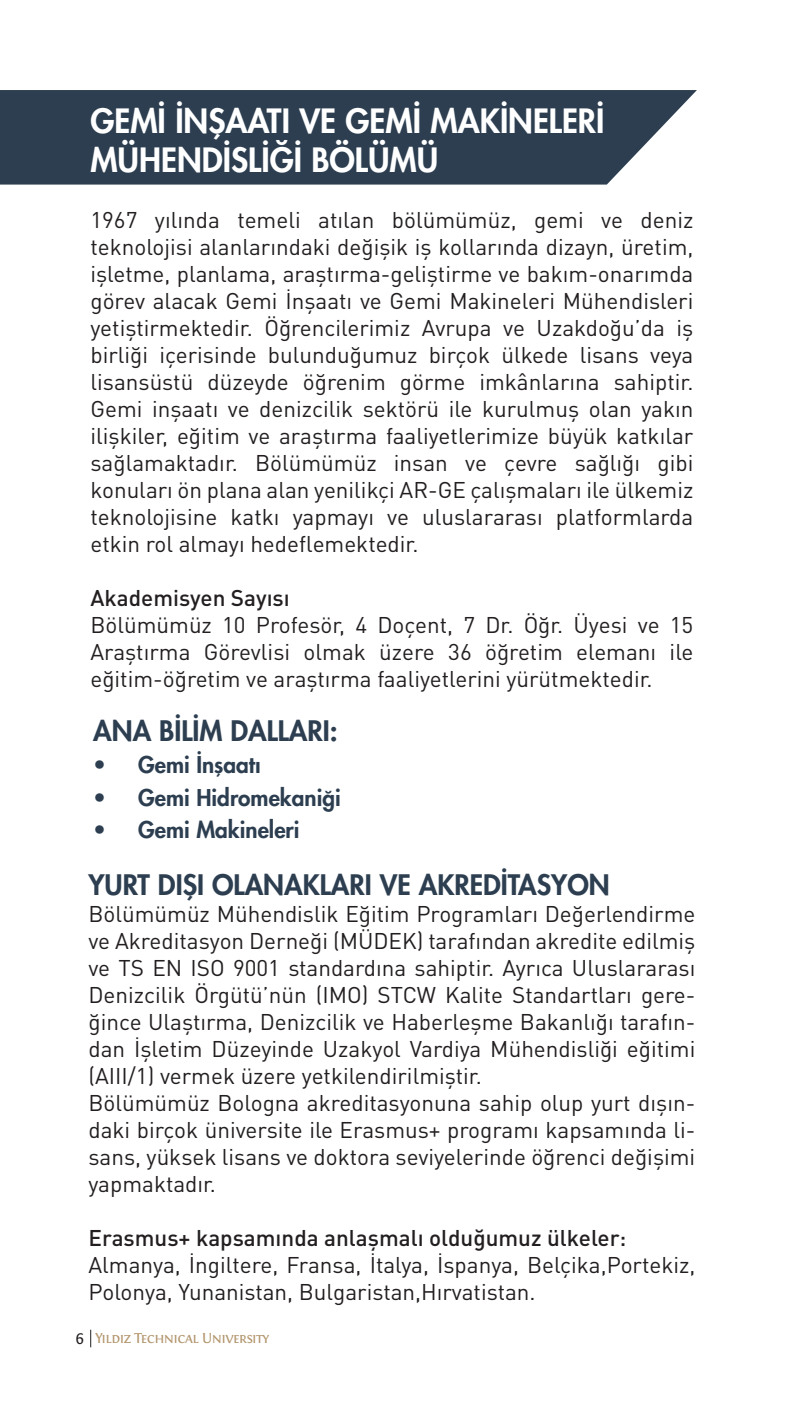
<style>
.page{position:relative;width:787px;height:1418px;background:#fff}
.page>*{position:absolute;margin:0;border:0;box-sizing:border-box;transform-origin:0 0}
.t1{font:800 32.5px/39px "Futura Std";color:#fff}
.t2{font:800 27.5px "Futura Std";color:#2c3e50}
.t3{font:22.5px/27px "DIN Pro";color:#231f20;text-align:justify}
.t4{font:500 22.5px "DIN Pro";color:#231f20}
.t5{font:800 22.5px "Futura Std";color:#2c3e50}
.t6{font:15px "Fontin Small Caps";letter-spacing:-.04em;color:#b3966e}
.s1{font-family:"Fontin Sans Small Caps";font-size:16.25px;color:#231f20}
</style>
<div class="page">
<svg style="left:90px;top:1329px;width:1px;height:18px"></svg>
<div style="left:0;top:90px;width:697px;height:94px;background:#2c3e50"></div>
<p class="t1" style="left:90px;top:101px;width:515px">GEMİ İNŞAATI VE GEMİ MAKİNELERİ<br>MÜHENDİSLİĞİ BÖLÜMÜ</p>
<p class="t3" style="left:90px;top:205px;width:604px">1967 yılında temeli atılan bölümümüz, gemi ve deniz teknolojisi alanlarındaki değişik iş kollarında dizayn, üretim, işletme, planlama, araştırma-geliştirme ve bakım-onarımda görev alacak Gemi İnşaatı ve Gemi Makineleri Mühendisleri yetiştirmektedir. Öğrencilerimiz Avrupa ve Uzakdoğu’da iş birliği içerisinde bulunduğumuz birçok ülkede lisans veya lisansüstü düzeyde öğrenim görme imkânlarına sahiptir.<br>Gemi inşaatı ve denizcilik sektörü ile kurulmuş olan yakın ilişkiler, eğitim ve araştırma faaliyetlerimize büyük katkılar sağlamaktadır. Bölümümüz insan ve çevre sağlığı gibi konuları ön plana alan yenilikçi AR-GE çalışmaları ile ülkemiz teknolojisine katkı yapmayı ve uluslararası platformlarda etkin rol almayı hedeflemektedir.</p>
<p class="t4" style="left:90px;top:583px;width:201px">Akademisyen Sayısı</p>
<p class="t3" style="left:90px;top:610px;width:604px">Bölümümüz 10 Profesör, 4 Doçent, 7 Dr. Öğr. Üyesi ve 15<br>Araştırma Görevlisi olmak üzere 36 öğretim elemanı ile eğitim-öğretim ve araştırma faaliyetlerini yürütmektedir.</p>
<p class="t2" style="left:93px;top:713px;width:246px">ANA BİLİM DALLARI:</p>
<p class="t5" style="left:93px;top:750px;width:169px">• Gemi İnşaatı</p>
<p class="t5" style="left:93px;top:783px;width:249px">• Gemi Hidromekaniği</p>
<p class="t5" style="left:93px;top:815px;width:208px">• Gemi Makineleri</p>
<p class="t2" style="left:88px;top:867px;width:523px">YURT DIŞI OLANAKLARI VE AKREDİTASYON</p>
<p class="t3" style="left:88px;top:899px;width:608px">Bölümümüz Mühendislik Eğitim Programları Değerlendirme ve Akreditasyon Derneği (MÜDEK) tarafından akredite edilmiş ve TS EN ISO 9001 standardına sahiptir. Ayrıca Uluslararası Denizcilik Örgütü’nün (IMO) STCW Kalite Standartları gere&shy;ğince Ulaştırma, Denizcilik ve Haberleşme Bakanlığı tarafın&shy;dan İşletim Düzeyinde Uzakyol Vardiya Mühendisliği eğitimi (AIII/1) vermek üzere yetkilendirilmiştir.</p>
<p class="t3" style="left:88px;top:1088px;width:608px">Bölümümüz Bologna akreditasyonuna sahip olup yurt dışın&shy;daki birçok üniversite ile Erasmus+ programı kapsamında li&shy;sans, yüksek lisans ve doktora seviyelerinde öğrenci değişimi yapmaktadır.</p>
<p class="t4" style="left:88px;top:1222px;width:539px">Erasmus+ kapsamında anlaşmalı olduğumuz ülkeler:</p>
<p class="t3" style="left:88px;top:1250px;width:608px">Almanya, İngiltere, Fransa, İtalya, İspanya, Belçika,Portekiz,<br>Polonya, Yunanistan, Bulgaristan,Hırvatistan.</p>
<p class="t6" style="left:76px;top:1329px;width:195px"><span class="s1">6</span> Yildiz Technical University</p>
</div>
